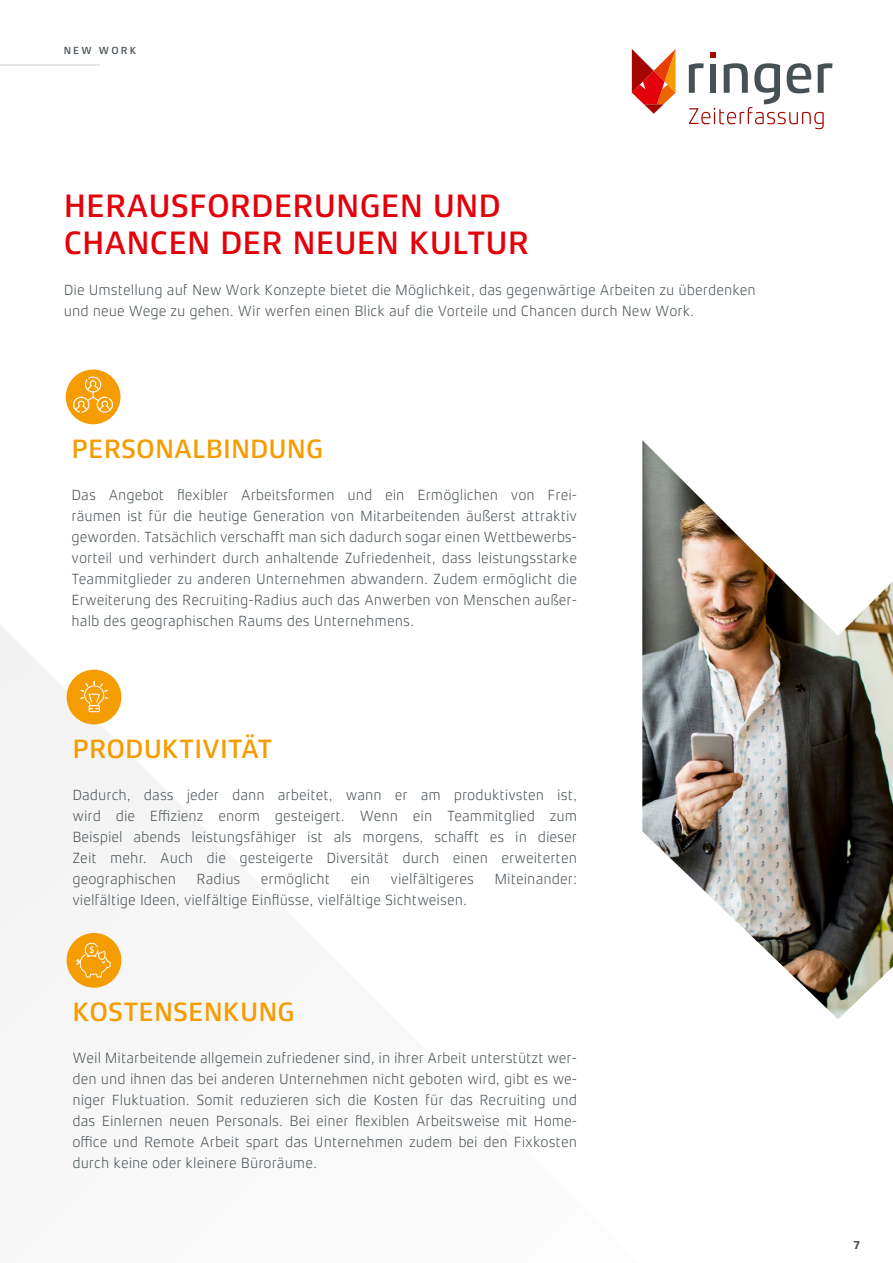
<style>
.page{position:relative;width:893px;height:1263px;background:#fff}
.page>*{position:absolute;margin:0;border:0;box-sizing:border-box;transform-origin:0 0}
.t1{font:500 33px/37.5px "Xenois Sans Pro";color:#e3000b}
.t2{font:500 27px "Xenois Sans Pro";color:#f59c00}
.t3{font:300 15px/21px "Xenois Sans Pro";color:#475054;text-align:justify}
.t4{font:700 12px "Xenois Sans Pro";color:#475054}
.t5{font:500 10.5px "Xenois Sans Pro";letter-spacing:.2em;color:#475054}
</style>
<div class="page">
<svg style="left:0;top:625px;width:159px;height:363px;fill:#f5f5f5"></svg>
<svg style="left:632px;top:49px;width:44px;height:65px"></svg>
<svg style="left:689px;top:52px;width:143px;height:77px"></svg>
<div style="left:67px;top:670px;width:54px;height:54px;background:#f59c00;border-radius:50%"></div>
<svg style="left:80px;top:681px;width:28px;height:31px"></svg>
<div style="left:67px;top:933px;width:54px;height:55px;background:#f59c00;border-radius:50%"></div>
<svg style="left:76px;top:942px;width:35px;height:36px"></svg>
<img style="left:642px;top:440px;width:251px;height:579px">
<div style="left:66px;top:369px;width:54px;height:55px;background:#f59c00;border-radius:50%"></div>
<svg style="left:73px;top:376px;width:40px;height:37px"></svg>
<p class="t5" style="left:64px;top:44px;width:74px">NEW WORK</p>
<h1 class="t1" style="left:64px;top:187px;width:467px">HERAUSFORDERUNGEN UND<br>CHANCEN DER NEUEN KULTUR</h1>
<p class="t3" style="left:64px;top:280px;width:694px">Die Umstellung auf New Work Konzepte bietet die Möglichkeit, das gegenwärtige Arbeiten zu überdenken und neue Wege zu gehen. Wir werfen einen Blick auf die Vorteile und Chancen durch New Work.</p>
<h2 class="t2" style="left:72px;top:433px;width:253px">PERSONALBINDUNG</h2>
<p class="t3" style="left:72px;top:484px;width:507px">Das Angebot flexibler Arbeitsformen und ein Ermöglichen von Frei&shy;räumen ist für die heutige Generation von Mitarbeitenden äußerst attraktiv geworden. Tatsächlich verschafft man sich dadurch sogar einen Wettbewerbs&shy;vorteil und verhindert durch anhaltende Zufriedenheit, dass leistungsstarke Teammitglieder zu anderen Unternehmen abwandern. Zudem ermöglicht die Erweiterung des Recruiting-Radius auch das Anwerben von Menschen außer&shy;halb des geographischen Raums des Unternehmens.</p>
<h2 class="t2" style="left:72px;top:733px;width:202px">PRODUKTIVITÄT</h2>
<p class="t3" style="left:72px;top:784px;width:506px">Dadurch, dass jeder dann arbeitet, wann er am produktivsten ist, wird die Effizienz enorm gesteigert. Wenn ein Teammitglied zum Beispiel abends leistungsfähiger ist als morgens, schafft es in dieser Zeit mehr. Auch die gesteigerte Diversität durch einen erweiterten geographischen</p>
<p class="t3" style="left:197px;top:868px;width:45px">Radius</p>
<p class="t3" style="left:261px;top:868px;width:71px">ermöglicht</p>
<p class="t3" style="left:351px;top:868px;width:21px">ein</p>
<p class="t3" style="left:391px;top:868px;width:85px">vielfältigeres</p>
<p class="t3" style="left:494px;top:868px;width:84px">Miteinander:</p>
<p class="t3" style="left:72px;top:889px;width:396px">vielfältige Ideen, vielfältige Einflüsse, vielfältige Sichtweisen.</p>
<h2 class="t2" style="left:72px;top:996px;width:224px">KOSTENSENKUNG</h2>
<p class="t3" style="left:72px;top:1047px;width:506px">Weil Mitarbeitende allgemein zufriedener sind, in ihrer Arbeit unterstützt wer&shy;den und ihnen das bei anderen Unternehmen nicht geboten wird, gibt es we&shy;niger Fluktuation. Somit reduzieren sich die Kosten für das Recruiting und das Einlernen neuen Personals. Bei einer flexiblen Arbeitsweise mit Home&shy;office und Remote Arbeit spart das Unternehmen zudem bei den Fixkosten durch keine oder kleinere Büroräume.</p>
<p class="t4" style="left:853px;top:1238px;width:9px">7</p>
</div>
